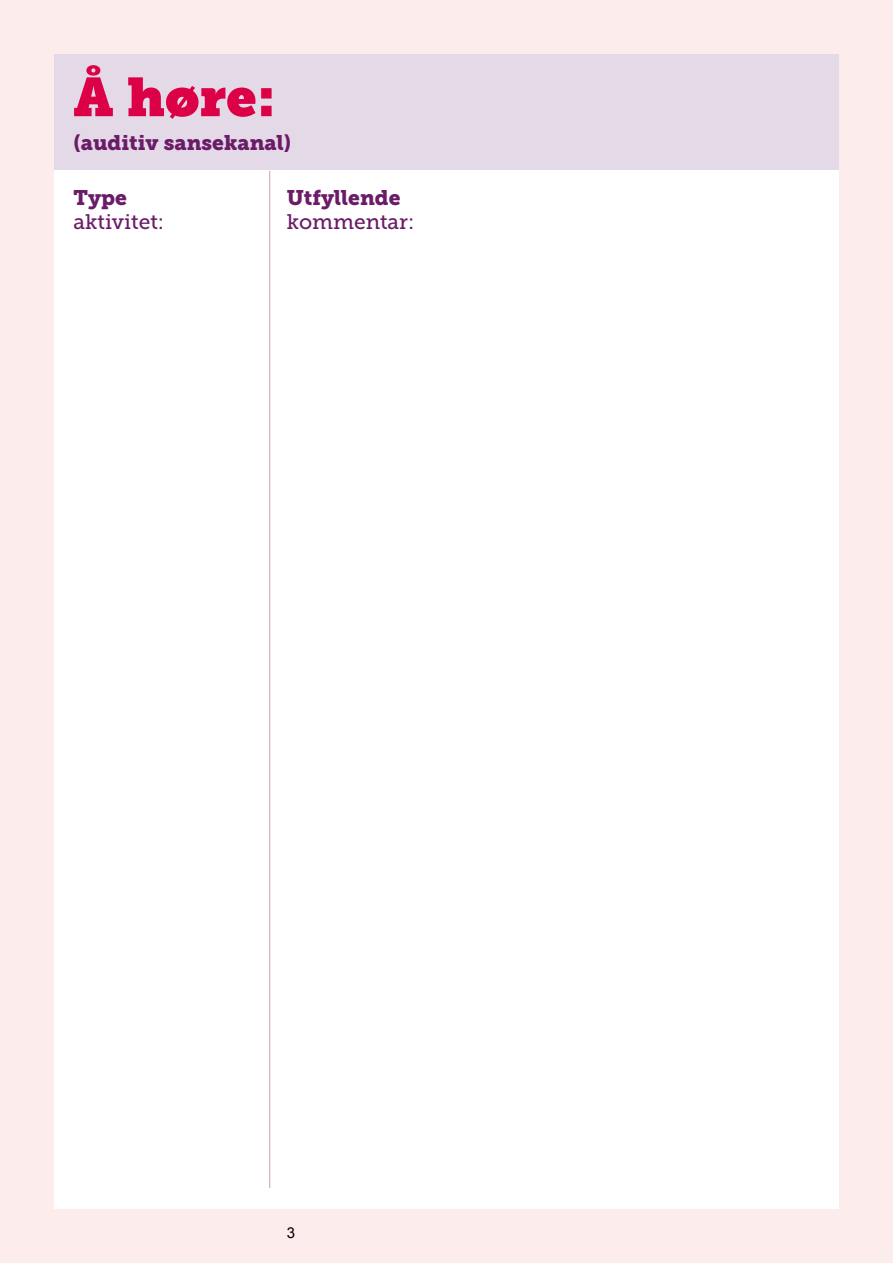
<style>
.page{position:relative;width:893px;height:1263px;background:#fcecec}
.page>*{position:absolute;margin:0;border:0;box-sizing:border-box;transform-origin:0 0}
.Headings{font:54px "Museo Slab";color:#dc0046}
.Sub-Subheadings{font:21px/24px "Museo Slab 900";color:#6b1c68}
.Sub-Subheadings-2{font:21px/24px "Museo Slab 500";color:#6b1c68}
.t1{font:15px "Arial";color:#000}
.s1{font-family:"Museo Slab 900"}
.s2{font-family:"Museo Slab 500"}
</style>
<div class="page">
<div style="left:54px;top:55px;width:785px;height:116px;background:#e4d9e7"></div>
<div style="left:54px;top:171px;width:785px;height:1038px;background:#fff"></div>
<hr style="left:269px;top:171px;width:1px;height:1017px;background:#cf99b0">
<p class="Headings" style="left:74px;top:65px;width:204px">Å høre:</p>
<p class="Sub-Subheadings" style="left:74px;top:131px;width:219px">(auditiv sansekanal)</p>
<p class="Sub-Subheadings-2" style="left:74px;top:186px;width:92px"><span class="s1">Type </span>aktivitet:</p>
<p class="Sub-Subheadings" style="left:287px;top:186px;width:129px">Utfyllende <span class="s2">kommentar:</span></p>
<p class="t1" style="left:287px;top:1223px;width:10px">3</p>
</div>
